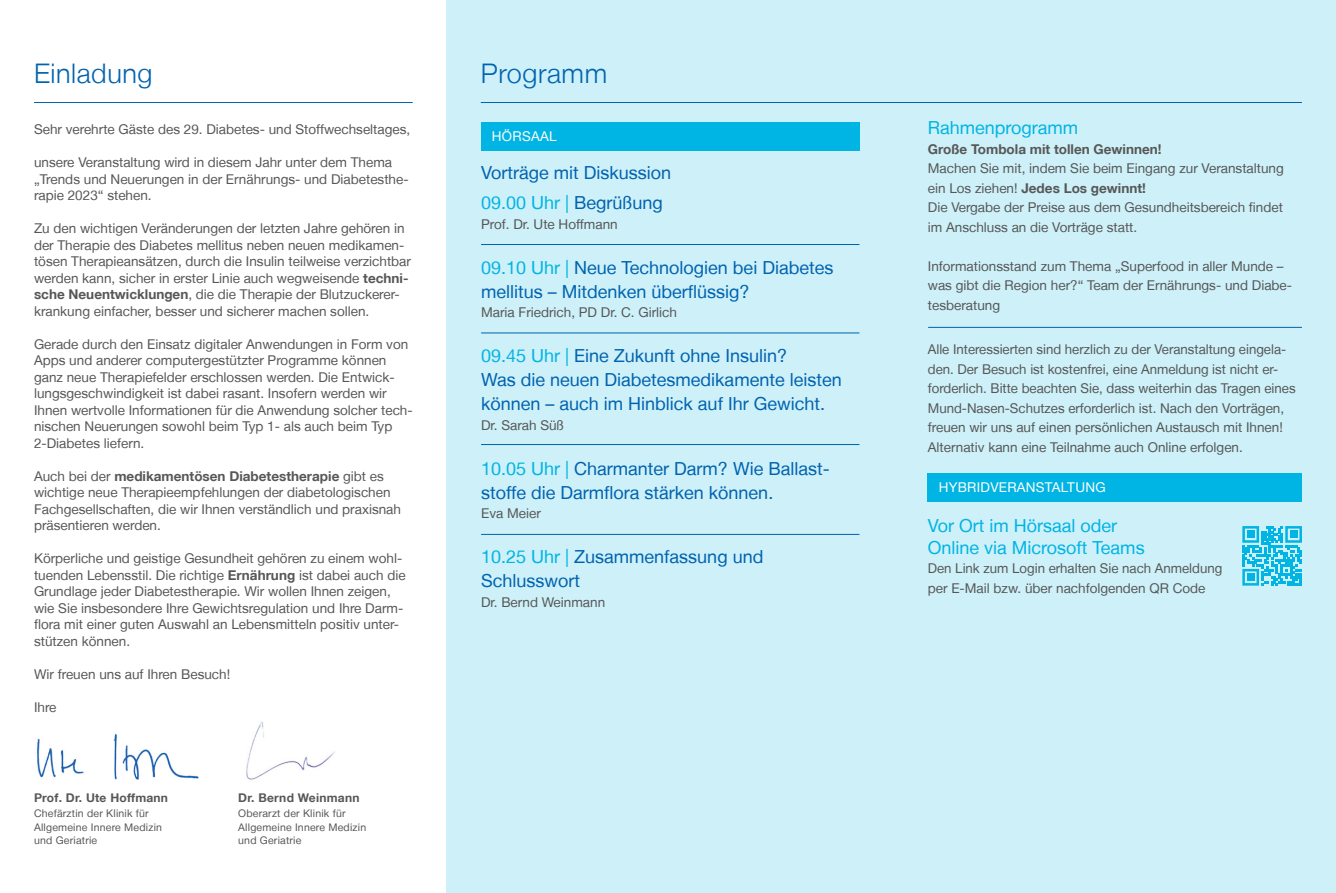
<style>
.page{position:relative;width:1336px;height:893px;background:#fff}
.page>*{position:absolute;margin:0;border:0;box-sizing:border-box;transform-origin:0 0}
.t1{font:300 27px "Helvetica Neue LT";letter-spacing:.02em;color:#0063af}
.t2{font:18px/24px "Helvetica Neue LT";color:#0063af}
.t3{font:18px "Helvetica Neue LT";color:#00b4e3}
.t4{font:13.5px/16.5px "Helvetica Neue LT";color:#575756}
.t5{font:700 13.5px "Helvetica Neue LT";color:#575756}
.t6{font:13.5px "Helvetica Neue LT";letter-spacing:.02em;color:#fff}
.t7{font:700 12px "Helvetica Neue LT";letter-spacing:.02em;color:#575756}
.t8{font:10.5px/13.5px "Helvetica Neue LT";letter-spacing:.02em;color:#575756}
.s1{font-weight:700}
.s2{color:#0063af}
.s3{color:#00b4e3}
</style>
<div class="page">
<img style="left:37px;top:734px;width:162px;height:46px">
<img style="left:246px;top:722px;width:89px;height:59px">
<div style="left:446px;top:0;width:889px;height:893px;background:#cdf0f9"></div>
<hr style="left:480px;top:102px;width:821px;height:1px;background:#0063af">
<hr style="left:481px;top:244px;width:378px;height:1px;background:#0063af">
<hr style="left:481px;top:333px;width:378px;height:1px;background:#0063af">
<hr style="left:481px;top:534px;width:378px;height:1px;background:#0063af">
<hr style="left:34px;top:102px;width:378px;height:1px;background:#0063af">
<div style="left:480px;top:122px;width:379px;height:29px;background:#00b4e3"></div>
<div style="left:927px;top:473px;width:374px;height:29px;background:#00b4e3"></div>
<hr style="left:928px;top:327px;width:373px;height:1px;background:#0063af">
<hr style="left:481px;top:444px;width:378px;height:1px;background:#0063af">
<svg style="left:1242px;top:526px;width:59px;height:60px"></svg>
<div style="left:1246px;top:531px;width:7px;height:7px;background:#00b4e3"></div>
<div style="left:1289px;top:531px;width:7px;height:7px;background:#00b4e3"></div>
<div style="left:1246px;top:574px;width:7px;height:7px;background:#00b4e3"></div>
<p class="t1" style="left:34px;top:57px;width:120px">Einladung</p>
<p class="t4" style="left:34px;top:121px;width:378px">Sehr verehrte Gäste des 29. Diabetes- und Stoffwechseltages,</p>
<p class="t4" style="left:34px;top:154px;width:376px">unsere Veranstaltung wird in diesem Jahr unter dem Thema „Trends und Neuerungen in der Ernährungs- und Diabetesthe&shy;rapie 2023“ stehen.</p>
<p class="t4" style="left:34px;top:220px;width:378px">Zu den wichtigen Veränderungen der letzten Jahre gehören in der Therapie des Diabetes mellitus neben neuen medikamen&shy;tösen Therapieansätzen, durch die Insulin teilweise verzichtbar werden kann, sicher in erster Linie auch wegweisende <span class="s1">techni&shy;sche Neuentwicklungen</span>, die die Therapie der Blutzuckerer&shy;krankung einfacher, besser und sicherer machen sollen.</p>
<p class="t4" style="left:34px;top:335px;width:380px">Gerade durch den Einsatz digitaler Anwendungen in Form von Apps und anderer computergestützter Programme können ganz neue Therapiefelder erschlossen werden. Die Entwick&shy;lungsgeschwindigkeit ist dabei rasant. Insofern werden wir Ihnen wertvolle Informationen für die Anwendung solcher tech&shy;nischen Neuerungen sowohl beim Typ 1- als auch beim Typ 2-Diabetes liefern.</p>
<p class="t4" style="left:34px;top:467px;width:368px">Auch bei der <span class="s1">medikamentösen Diabetestherapie</span> gibt es wichtige neue Therapieempfehlungen der diabetologischen Fachgesellschaften, die wir Ihnen verständlich und praxisnah präsentieren werden.</p>
<p class="t4" style="left:34px;top:550px;width:373px">Körperliche und geistige Gesundheit gehören zu einem wohl&shy;tuenden Lebensstil. Die richtige <span class="s1">Ernährung</span> ist dabei auch die Grundlage jeder Diabetestherapie. Wir wollen Ihnen zeigen, wie Sie insbesondere Ihre Gewichtsregulation und Ihre Darm&shy;flora mit einer guten Auswahl an Lebensmitteln positiv unter&shy;stützen können.</p>
<p class="t4" style="left:34px;top:665px;width:198px">Wir freuen uns auf Ihren Besuch!</p>
<p class="t4" style="left:34px;top:698px;width:24px">Ihre</p>
<p class="t7" style="left:34px;top:791px;width:135px">Prof. Dr. Ute Hoffmann</p>
<p class="t8" style="left:34px;top:807px;width:129px">Chefärztin der Klinik für<br>Allgemeine Innere Medizin und Geriatrie</p>
<p class="t7" style="left:238px;top:791px;width:123px">Dr. Bernd Weinmann</p>
<p class="t8" style="left:238px;top:807px;width:129px">Oberarzt der Klinik für<br>Allgemeine Innere Medizin und Geriatrie</p>
<p class="t1" style="left:480px;top:57px;width:128px">Programm</p>
<p class="t6" style="left:492px;top:128px;width:66px">HÖRSAAL</p>
<p class="t3" style="left:927px;top:117px;width:152px">Rahmenprogramm</p>
<p class="t5" style="left:927px;top:141px;width:235px">Große Tombola mit tollen Gewinnen!</p>
<p class="t4" style="left:927px;top:159px;width:357px;line-height:19.5px">Machen Sie mit, indem Sie beim Eingang zur Veranstaltung ein Los ziehen! <span class="s1">Jedes Los gewinnt!</span></p>
<p class="t4" style="left:927px;top:198px;width:356px;line-height:19.5px">Die Vergabe der Preise aus dem Gesundheitsbereich findet im Anschluss an die Vorträge statt.</p>
<p class="t4" style="left:927px;top:258px;width:357px">Informationsstand zum Thema „Superfood in aller Munde –</p>
<p class="t4" style="left:927px;top:276px;width:366px;line-height:19.5px">was gibt die Region her?“ Team der Ernährungs- und Diabe&shy;tesberatung</p>
<p class="t2" style="left:481px;top:161px;width:192px">Vorträge mit Diskussion</p>
<p class="t3" style="left:481px;top:192px;width:183px">09.00 Uhr | <span class="s2">Begrüßung</span></p>
<p class="t4" style="left:481px;top:216px;width:138px">Prof. Dr. Ute Hoffmann</p>
<p class="t2" style="left:481px;top:255px;width:354px"><span class="s3">09.10 Uhr |</span> Neue Technologien bei Diabetes mellitus – Mitdenken überflüssig?</p>
<p class="t4" style="left:481px;top:304px;width:197px">Maria Friedrich, PD Dr. C. Girlich</p>
<p class="t2" style="left:481px;top:344px;width:307px"><span class="s3">09.45 Uhr |</span> Eine Zukunft ohne Insulin?</p>
<p class="t2" style="left:481px;top:368px;width:362px">Was die neuen Diabetesmedikamente leisten können – auch im Hinblick auf Ihr Gewicht.</p>
<p class="t4" style="left:481px;top:417px;width:85px">Dr. Sarah Süß</p>
<p class="t2" style="left:481px;top:456px;width:350px"><span class="s3">10.05 Uhr |</span> Charmanter Darm? Wie Ballast&shy;stoffe die Darmflora stärken können.</p>
<p class="t4" style="left:481px;top:505px;width:61px">Eva Meier</p>
<p class="t2" style="left:481px;top:545px;width:284px"><span class="s3">10.25 Uhr |</span> Zusammenfassung und<br>Schlusswort</p>
<p class="t4" style="left:481px;top:594px;width:126px">Dr. Bernd Weinmann</p>
<p class="t4" style="left:927px;top:340px;width:369px;line-height:19.5px">Alle Interessierten sind herzlich zu der Veranstaltung eingela&shy;den. Der Besuch ist kostenfrei, eine Anmeldung ist nicht er&shy;forderlich. Bitte beachten Sie, dass weiterhin das Tragen eines Mund-Nasen-Schutzes erforderlich ist. Nach den Vorträgen, freuen wir uns auf einen persönlichen Austausch mit Ihnen!</p>
<p class="t4" style="left:927px;top:439px;width:316px">Alternativ kann eine Teilnahme auch Online erfolgen.</p>
<p class="t6" style="left:938px;top:480px;width:168px">HYBRIDVERANSTALTUNG</p>
<p class="t3" style="left:927px;top:515px;width:191px">Vor Ort im Hörsaal oder</p>
<p class="t3" style="left:927px;top:536px;width:218px">Online via Microsoft Teams</p>
<p class="t4" style="left:927px;top:560px;width:296px">Den Link zum Login erhalten Sie nach Anmeldung</p>
<p class="t4" style="left:927px;top:579px;width:279px">per E-Mail bzw. über nachfolgenden QR Code</p>
</div>
